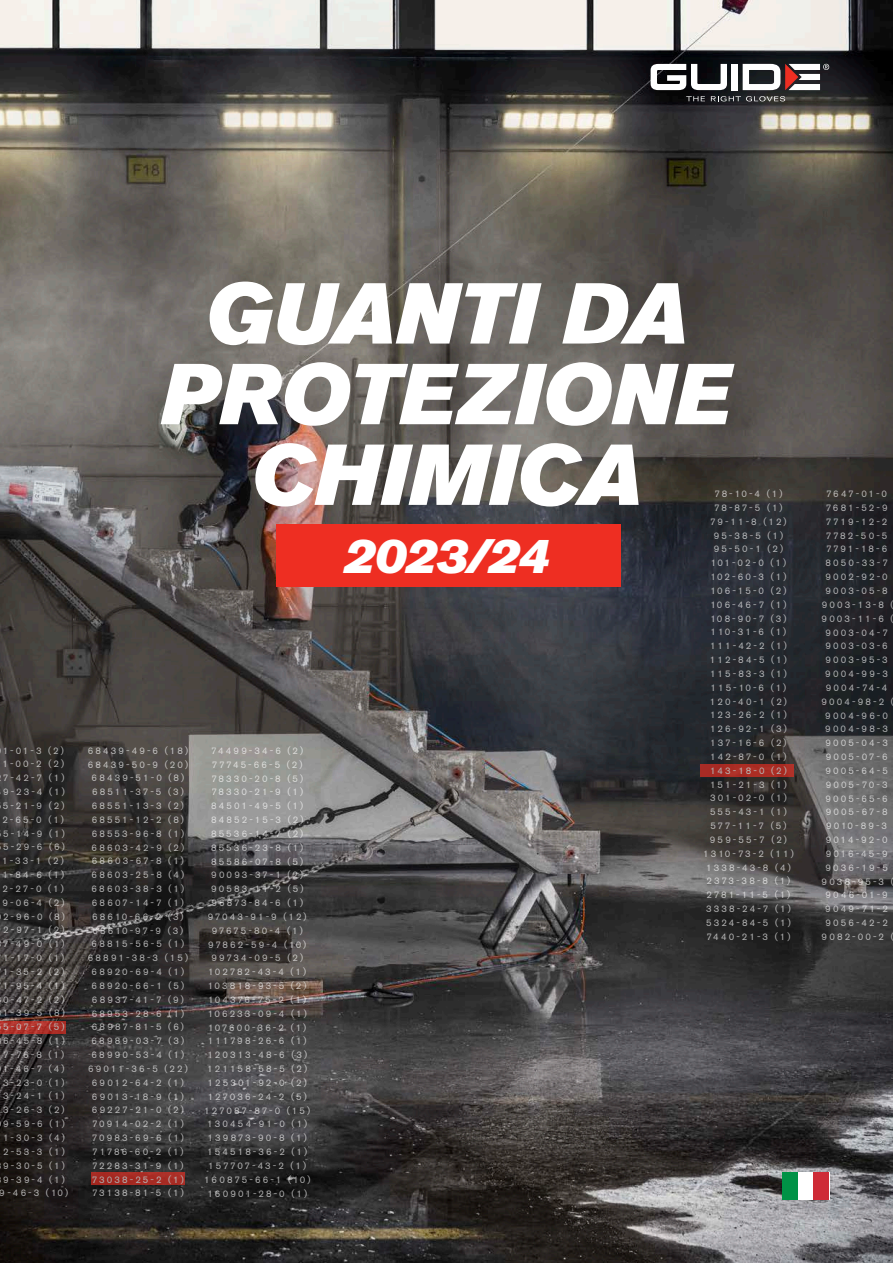
<style>
.page{position:relative;width:893px;height:1263px;background:#fff}
.page>*{position:absolute;margin:0;border:0;box-sizing:border-box;transform-origin:0 0}
.t1{font:italic 85.5px/80.7px "Akzidenz Grotesk Pro Super";color:#fff;text-align:center}
.t2{font:italic 48px "Akzidenz Grotesk Pro Super";letter-spacing:-.01em;color:#fff}
.t3{font:9.6px/13.8px "Akzidenz Grotesk Pro";letter-spacing:.21em;color:#fff;text-align:center}
</style>
<div class="page">
<img style="left:0;top:0;width:893px;height:1263px">
<div style="left:732px;top:64px;width:6px;height:26px;background:#fff"></div>
<svg style="left:743px;top:64px;width:86px;height:26px"></svg>
<svg style="left:651px;top:64px;width:76px;height:26px"></svg>
<svg style="left:686px;top:96px;width:19px;height:5px"></svg>
<svg style="left:711px;top:96px;width:74px;height:5px"></svg>
<div style="left:701px;top:764px;width:93px;height:13px;background:#aa2b24"></div>
<svg style="left:0;top:1021px;width:65px;height:12px"></svg>
<div style="left:91px;top:1172px;width:94px;height:12px;background:#a72b23"></div>
<div style="left:782px;top:1172px;width:47px;height:27px;background:#009246"></div>
<div style="left:798px;top:1172px;width:31px;height:27px;background:#fff"></div>
<div style="left:814px;top:1172px;width:15px;height:27px;background:#ce2b37"></div>
<div style="left:276px;top:525px;width:345px;height:62px;background:#ee2e22"></div>
<h1 class="t1" style="left:161px;top:272px;width:573px">GUANTI DA<br>PROTEZIONE<br>CHIMICA</h1>
<h2 class="t2" style="left:344px;top:525px;width:207px">2023/24</h2>
<p class="t3" style="left:703px;top:487px;width:92px">78-10-4 (1)<br>78-87-5 (1)<br>79-11-8 (12)<br>95-38-5 (1)<br>95-50-1 (2)<br>101-02-0 (1)<br>102-60-3 (1)<br>106-15-0 (2)<br>106-46-7 (1)<br>108-90-7 (3)<br>110-31-6 (1)<br>111-42-2 (1)<br>112-84-5 (1)<br>115-83-3 (1)<br>115-10-6 (1)<br>120-40-1 (2)<br>123-26-2 (1)<br>126-92-1 (3)<br>137-16-6 (2)<br>142-87-0 (1)<br>143-18-0 (2)<br>151-21-3 (1)<br>301-02-0 (1)<br>555-43-1 (1)<br>577-11-7 (5)<br>959-55-7 (2)<br>1310-73-2 (11)<br>1338-43-8 (4)<br>2373-38-8 (1)<br>2781-11-5 (1)<br>3338-24-7 (1)<br>5324-84-5 (1)<br>7440-21-3 (1)</p>
<p class="t3" style="left:821px;top:487px;width:74px">7647-01-0<br>7681-52-9<br>7719-12-2<br>7782-50-5<br>7791-18-6<br>8050-33-7<br>9002-92-0<br>9003-05-8<br>9003-13-8 (<br>9003-11-6 (<br>9003-04-7<br>9003-03-6<br>9003-95-3<br>9004-99-3<br>9004-74-4<br>9004-98-2 (<br>9004-96-0<br>9004-98-3<br>9005-04-3<br>9005-07-6<br>9005-64-5<br>9005-70-3<br>9005-65-6<br>9005-67-8<br>9010-89-3<br>9014-92-0<br>9016-45-9<br>9036-19-5<br>9038-95-3 (<br>9046-01-9<br>9049-71-2<br>9056-42-2<br>9082-00-2 (</p>
<p class="t3" style="left:0;top:743px;width:70px">1-01-3 (2)<br>1-00-2 (2)<br>7-42-7 (1)<br>9-23-4 (1)<br>5-21-9 (2)<br>2-65-0 (1)<br>5-14-9 (1)<br>5-29-6 (6)<br>1-33-1 (2)<br>1-84-6 (1)<br>2-27-0 (1)<br>9-06-4 (2)<br>2-96-0 (8)<br>2-97-1 (2)<br>7-49-0 (1)<br>1-17-0 (1)<br>1-35-2 (2)<br>1-95-4 (1)<br>0-47-2 (2)<br>1-39-5 (8)<br>5-07-7 (5)<br>6-45-8 (1)<br>7-76-8 (1)<br>1-46-7 (4)<br>3-23-0 (1)<br>3-24-1 (1)<br>3-26-3 (2)<br>9-59-6 (1)<br>1-30-3 (4)<br>2-53-3 (1)<br>9-30-5 (1)<br>9-39-4 (1)<br>9-46-3 (10)</p>
<p class="t3" style="left:88px;top:743px;width:102px">68439-49-6 (18)<br>68439-50-9 (20)<br>68439-51-0 (8)<br>68511-37-5 (3)<br>68551-13-3 (2)<br>68551-12-2 (8)<br>68553-96-8 (1)<br>68603-42-9 (2)<br>68603-67-8 (1)<br>68603-25-8 (4)<br>68603-38-3 (1)<br>68607-14-7 (1)<br>68610-66-2 (3)<br>68610-97-9 (3)<br>68815-56-5 (1)<br>68891-38-3 (15)<br>68920-69-4 (1)<br>68920-66-1 (5)<br>68937-41-7 (9)<br>68953-28-6 (1)<br>68987-81-5 (6)<br>68989-03-7 (3)<br>68990-53-4 (1)<br>69011-36-5 (22)<br>69012-64-2 (1)<br>69013-18-9 (1)<br>69227-21-0 (2)<br>70914-02-2 (1)<br>70983-69-6 (1)<br>71786-60-2 (1)<br>72283-31-9 (1)<br>73038-25-2 (1)<br>73138-81-5 (1)</p>
<p class="t3" style="left:204px;top:743px;width:108px">74499-34-6 (2)<br>77745-66-5 (2)<br>78330-20-8 (5)<br>78330-21-9 (1)<br>84501-49-5 (1)<br>84852-15-3 (2)<br>85536-14-7 (2)<br>85536-23-8 (1)<br>85586-07-8 (5)<br>90093-37-1 (2)<br>90583-11-2 (5)<br>96873-84-6 (1)<br>97043-91-9 (12)<br>97675-80-4 (1)<br>97862-59-4 (10)<br>99734-09-5 (2)<br>102782-43-4 (1)<br>103818-93-5 (2)<br>104376-75-2 (1)<br>106233-09-4 (1)<br>107600-36-2 (1)<br>111798-26-6 (1)<br>120313-48-6 (3)<br>121158-58-5 (2)<br>125301-92-0 (2)<br>127036-24-2 (5)<br>127087-87-0 (15)<br>130454-91-0 (1)<br>139873-90-8 (1)<br>154518-36-2 (1)<br>157707-43-2 (1)<br>160875-66-1 (10)<br>160901-28-0 (1)</p>
</div>
